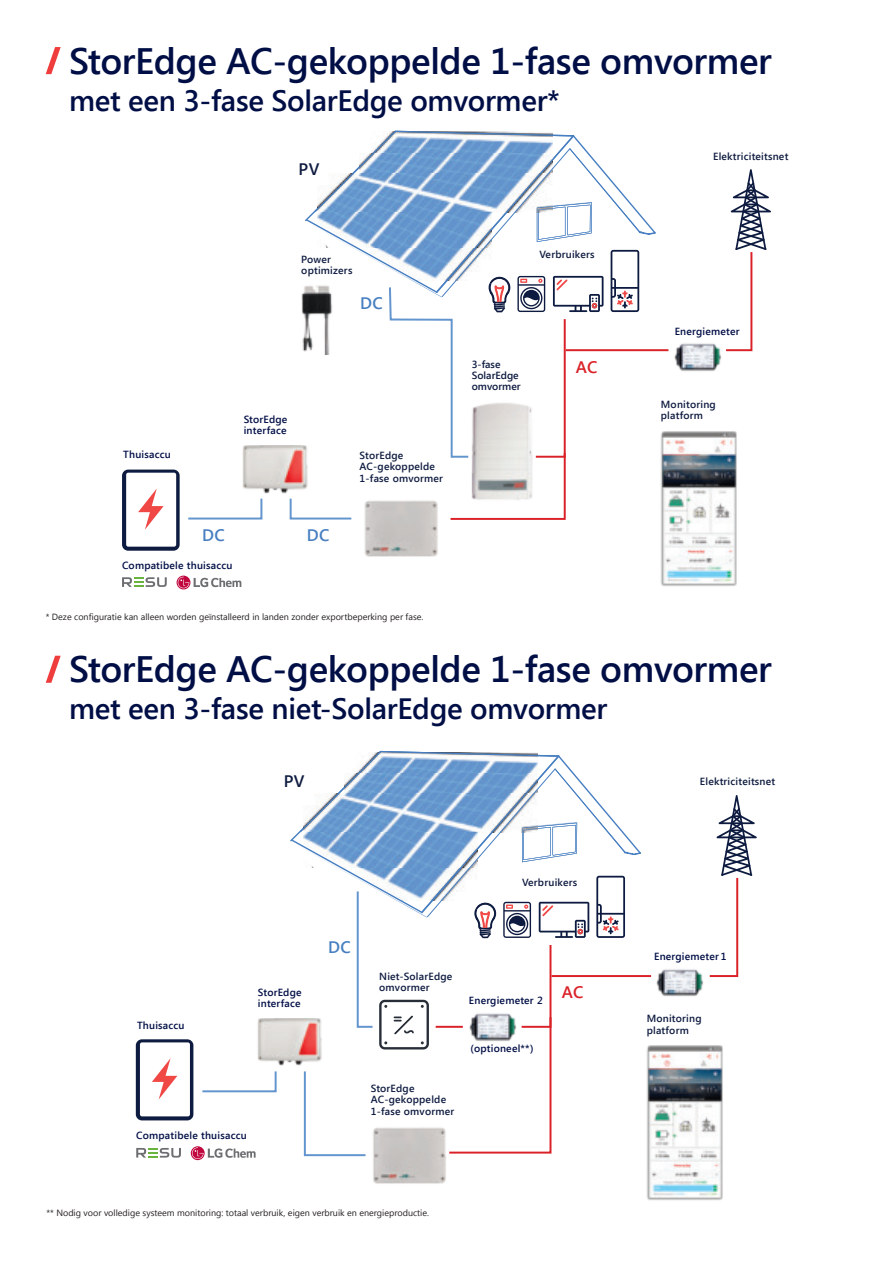
<style>
.page{position:relative;width:893px;height:1263px;background:#fff}
.page>*{position:absolute;margin:0;border:0;box-sizing:border-box;transform-origin:0 0}
.t1{font:600 36.75px "Segoe UI";letter-spacing:-.01em;color:#000e46}
.t2{font:600 29.4px "Segoe UI";letter-spacing:-.01em;color:#000e46}
.t3{font:600 16.65px "Segoe UI";letter-spacing:.02em;color:#467ec1}
.t4{font:600 16.65px "Segoe UI";color:#0e1b40}
.t5{font:600 16.65px "Segoe UI";color:#da2128}
.t6{font:600 10.35px/11.2px "Segoe UI";letter-spacing:.02em;color:#0e1b40}
.t7{font:600 10.35px/11.2px "Segoe UI";letter-spacing:.02em;color:#000e46}
.t8{font:600 10.35px/11.2px "Segoe UI";color:#0e1b40}
.t9{font:9px "Segoe UI";color:#231f20}
</style>
<div class="page">
<svg style="left:46px;top:47px;width:15px;height:27px"></svg>
<hr style="left:566px;top:349px;width:102px;height:2px;background:#da2128">
<svg style="left:177px;top:576px;width:13px;height:13px"></svg>
<svg style="left:178px;top:577px;width:63px;height:11px"></svg>
<svg style="left:122px;top:577px;width:45px;height:10px"></svg>
<svg style="left:188px;top:498px;width:75px;height:22px"></svg>
<svg style="left:726px;top:169px;width:45px;height:183px"></svg>
<img style="left:674px;top:343px;width:48px;height:28px">
<img style="left:364px;top:521px;width:74px;height:36px">
<img style="left:242px;top:445px;width:47px;height:49px">
<svg style="left:289px;top:130px;width:367px;height:391px"></svg>
<img style="left:301px;top:280px;width:33px;height:74px">
<img style="left:655px;top:427px;width:82px;height:159px">
<svg style="left:46px;top:656px;width:15px;height:27px"></svg>
<hr style="left:551px;top:975px;width:100px;height:2px;background:#da2128">
<svg style="left:202px;top:1071px;width:75px;height:22px"></svg>
<svg style="left:709px;top:795px;width:48px;height:182px"></svg>
<img style="left:656px;top:969px;width:47px;height:28px">
<img style="left:257px;top:1018px;width:33px;height:48px">
<svg style="left:136px;top:1039px;width:57px;height:81px"></svg>
<svg style="left:290px;top:750px;width:351px;height:407px"></svg>
<svg style="left:191px;top:1146px;width:14px;height:14px"></svg>
<svg style="left:192px;top:1147px;width:64px;height:12px"></svg>
<svg style="left:136px;top:1148px;width:45px;height:9px"></svg>
<img style="left:646px;top:1045px;width:77px;height:155px">
<img style="left:371px;top:1117px;width:92px;height:67px">
<svg style="left:122px;top:470px;width:58px;height:81px"></svg>
<h1 class="t1" style="left:69px;top:46px;width:704px">StorEdge AC-gekoppelde 1-fase omvormer</h1>
<h2 class="t2" style="left:69px;top:89px;width:492px">met een 3-fase SolarEdge omvormer*</h2>
<h3 class="t4" style="left:299px;top:163px;width:22px">PV</h3>
<p class="t6" style="left:301px;top:255px;width:53px">Power optimizers</p>
<h3 class="t3" style="left:360px;top:297px;width:24px">DC</h3>
<p class="t7" style="left:123px;top:449px;width:49px">Thuisaccu</p>
<p class="t7" style="left:244px;top:415px;width:45px">StorEdge interface</p>
<h3 class="t3" style="left:202px;top:529px;width:24px">DC</h3>
<h3 class="t3" style="left:307px;top:529px;width:24px">DC</h3>
<p class="t6" style="left:360px;top:451px;width:85px">StorEdge<br>AC-gekoppelde<br>1-fase omvormer</p>
<p class="t7" style="left:122px;top:560px;width:112px">Compatibele thuisaccu</p>
<p class="t9" style="left:46px;top:609px;width:379px">* Deze configuratie kan alleen worden geïnstalleerd in landen zonder exportbeperking per fase.</p>
<p class="t6" style="left:539px;top:249px;width:57px">Verbruikers</p>
<p class="t8" style="left:472px;top:359px;width:50px">3-fase<br>SolarEdge omvormer</p>
<h3 class="t5" style="left:576px;top:360px;width:23px">AC</h3>
<p class="t6" style="left:713px;top:151px;width:77px">Elektriciteitsnet</p>
<p class="t7" style="left:675px;top:326px;width:66px">Energiemeter</p>
<p class="t6" style="left:661px;top:400px;width:56px">Monitoring platform</p>
<h1 class="t1" style="left:69px;top:655px;width:704px">StorEdge AC-gekoppelde 1-fase omvormer</h1>
<h2 class="t2" style="left:69px;top:697px;width:540px">met een 3-fase niet-SolarEdge omvormer</h2>
<h3 class="t4" style="left:284px;top:774px;width:22px">PV</h3>
<p class="t7" style="left:137px;top:1020px;width:49px">Thuisaccu</p>
<p class="t7" style="left:258px;top:987px;width:45px">StorEdge interface</p>
<p class="t7" style="left:136px;top:1131px;width:112px">Compatibele thuisaccu</p>
<p class="t6" style="left:522px;top:877px;width:57px">Verbruikers</p>
<h3 class="t3" style="left:328px;top:940px;width:24px">DC</h3>
<p class="t6" style="left:379px;top:972px;width:75px">Niet-SolarEdge omvormer</p>
<p class="t6" style="left:371px;top:1084px;width:85px">StorEdge<br>AC-gekoppelde<br>1-fase omvormer</p>
<p class="t7" style="left:469px;top:996px;width:75px">Energiemeter 2</p>
<p class="t7" style="left:470px;top:1044px;width:64px">(optioneel**)</p>
<h3 class="t5" style="left:562px;top:986px;width:23px">AC</h3>
<p class="t9" style="left:46px;top:1209px;width:384px">** Nodig voor volledige systeem monitoring: totaal verbruik, eigen verbruik en energieproductie.</p>
<p class="t6" style="left:700px;top:777px;width:77px">Elektriciteitsnet</p>
<p class="t7" style="left:654px;top:951px;width:74px">Energiemeter 1</p>
<p class="t6" style="left:647px;top:1014px;width:56px">Monitoring platform</p>
</div>
